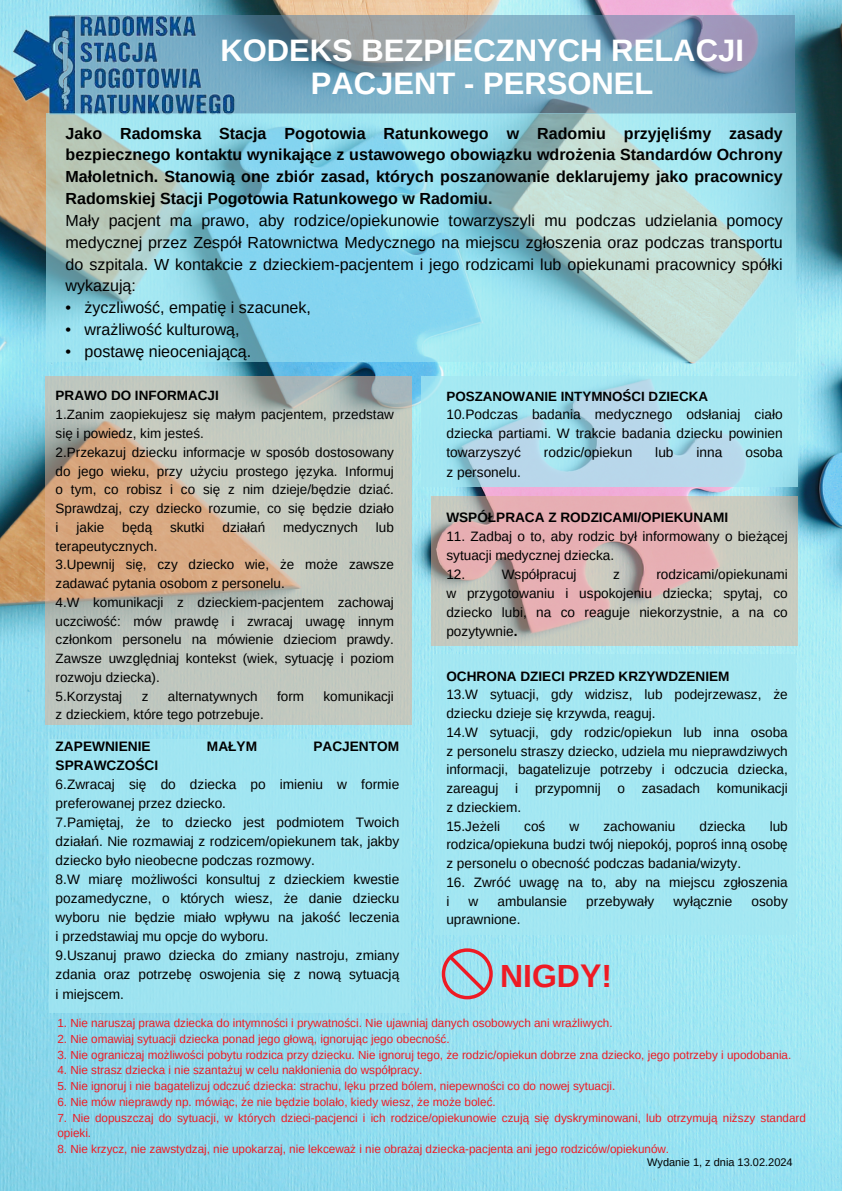
<style>
.page{position:relative;width:842px;height:1191px;background:#fff}
.page>*{position:absolute;margin:0;border:0;box-sizing:border-box;transform-origin:0 0}
.t1{font:700 32px "Arimo";color:#ee1b24}
.t2{font:700 31px/32.2px "Arimo";color:#fff;text-align:center}
.t3{font:700 16px/21.8px "Arimo";color:#000}
.t4{font:16px "Arimo";color:#000}
.t5{font:13.7px/19px "Arimo";color:#000}
.t6{font:700 13.7px "Arimo";color:#000}
.t7{font:13.6px/18.8px "Arimo";color:#000}
.t8{font:700 13.6px "Arimo";color:#000}
.t9{font:13.5px/18.8px "Arimo";color:#000}
.t10{font:700 13.4px "Arimo";color:#000}
.t11{font:11.7px/15.8px "Arimo";color:#ee1b24}
.t12{font:11px "Arimo";color:#000}
.s1{font-weight:400}
.s2{font-weight:700}
</style>
<div class="page">
<img style="left:0;top:0;width:842px;height:1190px">
<svg style="left:46px;top:376px;width:366px;height:349px;background:#c3beaf"></svg>
<svg style="left:261px;top:16px;width:534px;height:98px;background:#7da4b9"></svg>
<img style="left:0;top:0;width:261px;height:136px">
<svg style="left:46px;top:114px;width:749px;height:248px;background:#9bd6df"></svg>
<div style="left:434px;top:654px;width:361px;height:280px;background:#a4e7f2"></div>
<svg style="left:421px;top:376px;width:377px;height:110px;background:#aadfed"></svg>
<div style="left:49px;top:739px;width:362px;height:273px;background:#a4e7f2"></div>
<svg style="left:432px;top:496px;width:366px;height:149px;background:#cfbab6"></svg>
<svg style="left:442px;top:948px;width:51px;height:51px;background:#b1afbc"></svg>
<h2 class="t2" style="left:220px;top:34px;width:525px">KODEKS BEZPIECZNYCH RELACJI<br>PACJENT - PERSONEL</h2>
<h3 class="t3" style="left:66px;top:122px;width:719px">Jako Radomska Stacja Pogotowia Ratunkowego w Radomiu przyjęliśmy zasady bezpiecznego kontaktu wynikające z ustawowego obowiązku wdrożenia Standardów Ochrony Małoletnich. Stanowią one zbiór zasad, których poszanowanie deklarujemy jako pracownicy Radomskiej Stacji Pogotowia Ratunkowego w Radomiu.<br><span class="s1">Mały pacjent ma prawo, aby rodzice/opiekunowie towarzyszyli mu podczas udzielania pomocy medycznej przez Zespół Ratownictwa Medycznego na miejscu zgłoszenia oraz podczas transportu do szpitala. W kontakcie z dzieckiem-pacjentem i jego rodzicami lub opiekunami pracownicy spółki wykazują:</span></h3>
<h3 class="t4" style="left:66px;top:299px;width:247px">• życzliwość, empatię i szacunek,</h3>
<h3 class="t4" style="left:66px;top:320px;width:176px">• wrażliwość kulturową,</h3>
<h3 class="t4" style="left:66px;top:342px;width:187px">• postawę nieoceniającą.</h3>
<h3 class="t9" style="left:56px;top:386px;width:340px"><span class="s2">PRAWO DO INFORMACJI<br></span>1.Zanim zaopiekujesz się małym pacjentem, przedstaw się i powiedz, kim jesteś.<br>2.Przekazuj dziecku informacje w sposób dostosowany do jego wieku, przy użyciu prostego języka. Informuj o tym, co robisz i co się z nim dzieje/będzie dziać.<br>Sprawdzaj, czy dziecko rozumie, co się będzie działo i</h3>
<h3 class="t10" style="left:446px;top:389px;width:263px">POSZANOWANIE INTYMNOŚCI DZIECKA</h3>
<h3 class="t5" style="left:446px;top:405px;width:338px;text-align:justify">10.Podczas badania medycznego odsłaniaj ciało dziecka partiami. W trakcie badania dziecku powinien towarzyszyć</h3>
<h3 class="t5" style="left:544px;top:443px;width:90px">rodzic/opiekun</h3>
<h3 class="t5" style="left:655px;top:443px;width:20px">lub</h3>
<h3 class="t5" style="left:697px;top:443px;width:27px">inna</h3>
<h3 class="t5" style="left:745px;top:443px;width:39px">osoba</h3>
<h3 class="t5" style="left:446px;top:462px;width:76px">z personelu.</h3>
<h3 class="t8" style="left:446px;top:510px;width:283px">WSPÓŁPRACA Z RODZICAMI/OPIEKUNAMI</h3>
<h3 class="t7" style="left:446px;top:527px;width:343px">11. Zadbaj o to, aby rodzic był informowany o bieżącej sytuacji medycznej dziecka.<br>12.</h3>
<h3 class="t9" style="left:77px;top:517px;width:29px">jakie</h3>
<h3 class="t9" style="left:122px;top:517px;width:31px">będą</h3>
<h3 class="t9" style="left:170px;top:517px;width:36px">skutki</h3>
<h3 class="t9" style="left:222px;top:517px;width:44px">działań</h3>
<h3 class="t9" style="left:283px;top:517px;width:76px">medycznych</h3>
<h3 class="t9" style="left:376px;top:517px;width:19px">lub</h3>
<h3 class="t9" style="left:56px;top:536px;width:340px">terapeutycznych.<br>3.Upewnij się, czy dziecko wie, że może zawsze zadawać pytania osobom z personelu.<br>4.W komunikacji z dzieckiem-pacjentem zachowaj uczciwość: mów prawdę i zwracaj uwagę innym członkom personelu na mówienie dzieciom prawdy.<br>Zawsze uwzględniaj kontekst (wiek, sytuację i poziom rozwoju dziecka).<br>5.Korzystaj</h3>
<h3 class="t7" style="left:502px;top:565px;width:76px">Współpracuj</h3>
<h3 class="t7" style="left:613px;top:565px;width:8px">z</h3>
<h3 class="t7" style="left:446px;top:565px;width:343px;text-align:justify;text-indent:210px">rodzicami/opiekunami w przygotowaniu i uspokojeniu dziecka; spytaj, co dziecko lubi, na co reaguje niekorzystnie, a na co pozytywnie<span class="s2">.</span></h3>
<p class="t7" style="left:446px;top:666px;width:343px"><span class="s2">OCHRONA DZIECI PRZED KRZYWDZENIEM<br></span>13.W sytuacji, gdy widzisz, lub podejrzewasz, że dziecku dzieje się krzywda, reaguj.<br>14.W sytuacji, gdy rodzic/opiekun lub inna osoba z personelu straszy dziecko, udziela mu nieprawdziwych informacji, bagatelizuje potrzeby i odczucia dziecka, zareaguj i przypomnij o zasadach komunikacji z dzieckiem.<br>15.Jeżeli</p>
<h3 class="t9" style="left:142px;top:686px;width:8px">z</h3>
<h3 class="t9" style="left:168px;top:686px;width:91px">alternatywnych</h3>
<h3 class="t9" style="left:277px;top:686px;width:28px">form</h3>
<h3 class="t9" style="left:324px;top:686px;width:72px">komunikacji</h3>
<h3 class="t9" style="left:56px;top:705px;width:210px">z dzieckiem, które tego potrzebuje.</h3>
<h3 class="t6" style="left:56px;top:738px;width:97px">ZAPEWNIENIE</h3>
<h3 class="t6" style="left:207px;top:738px;width:52px">MAŁYM</h3>
<h3 class="t6" style="left:313px;top:738px;width:87px">PACJENTOM</h3>
<h3 class="t5" style="left:56px;top:755px;width:345px"><span class="s2">SPRAWCZOŚCI<br></span>6.Zwracaj się do dziecka po imieniu w formie preferowanej przez dziecko.<br>7.Pamiętaj, że to dziecko jest podmiotem Twoich działań. Nie rozmawiaj z rodzicem/opiekunem tak, jakby dziecko było nieobecne podczas rozmowy.<br>8.W miarę możliwości konsultuj z dzieckiem kwestie pozamedyczne, o których wiesz, że danie dziecku wyboru nie będzie miało wpływu na jakość leczenia i przedstawiaj mu opcje do wyboru.<br>9.Uszanuj prawo dziecka do zmiany nastroju, zmiany zdania oraz potrzebę oswojenia się z nową sytuacją i miejscem.</h3>
<p class="t7" style="left:524px;top:816px;width:23px">coś</p>
<p class="t7" style="left:569px;top:816px;width:11px">w</p>
<p class="t7" style="left:603px;top:816px;width:73px">zachowaniu</p>
<p class="t7" style="left:699px;top:816px;width:48px">dziecka</p>
<p class="t7" style="left:446px;top:816px;width:343px;text-align:justify;text-indent:323px">lub rodzica/opiekuna budzi twój niepokój, poproś inną osobę z personelu o obecność podczas badania/wizyty.</p>
<p class="t7" style="left:446px;top:872px;width:343px">16. Zwróć uwagę na to, aby na miejscu zgłoszenia i</p>
<p class="t7" style="left:469px;top:891px;width:11px">w</p>
<p class="t7" style="left:498px;top:891px;width:71px">ambulansie</p>
<p class="t7" style="left:586px;top:891px;width:69px">przebywały</p>
<p class="t7" style="left:673px;top:891px;width:60px">wyłącznie</p>
<p class="t7" style="left:751px;top:891px;width:38px">osoby</p>
<p class="t7" style="left:446px;top:910px;width:76px">uprawnione.</p>
<h1 class="t1" style="left:500px;top:958px;width:113px">NIGDY!</h1>
<p class="t11" style="left:57px;top:1015px;width:557px">1. Nie naruszaj prawa dziecka do intymności i prywatności. Nie ujawniaj danych osobowych ani wrażliwych.</p>
<p class="t11" style="left:57px;top:1030px;width:394px">2. Nie omawiaj sytuacji dziecka ponad jego głową, ignorując jego obecność.</p>
<p class="t11" style="left:57px;top:1046px;width:735px">3. Nie ograniczaj możliwości pobytu rodzica przy dziecku. Nie ignoruj tego, że rodzic/opiekun dobrze zna dziecko, jego potrzeby i upodobania.</p>
<p class="t11" style="left:57px;top:1062px;width:366px">4. Nie strasz dziecka i nie szantażuj w celu nakłonienia do współpracy.</p>
<p class="t11" style="left:57px;top:1078px;width:559px">5. Nie ignoruj i nie bagatelizuj odczuć dziecka: strachu, lęku przed bólem, niepewności co do nowej sytuacji.</p>
<p class="t11" style="left:57px;top:1093px;width:440px">6. Nie mów nieprawdy np. mówiąc, że nie będzie bolało, kiedy wiesz, że może boleć.</p>
<p class="t11" style="left:57px;top:1109px;width:750px">7. Nie dopuszczaj do sytuacji, w których dzieci-pacjenci i ich rodzice/opiekunowie czują się dyskryminowani, lub otrzymują niższy standard opieki.</p>
<p class="t11" style="left:57px;top:1141px;width:613px">8. Nie krzycz, nie zawstydzaj, nie upokarzaj, nie lekceważ i nie obrażaj dziecka-pacjenta ani jego rodziców/opiekunów.</p>
<h1 class="t12" style="left:647px;top:1155px;width:147px">Wydanie 1, z dnia 13.02.2024</h1>
</div>
